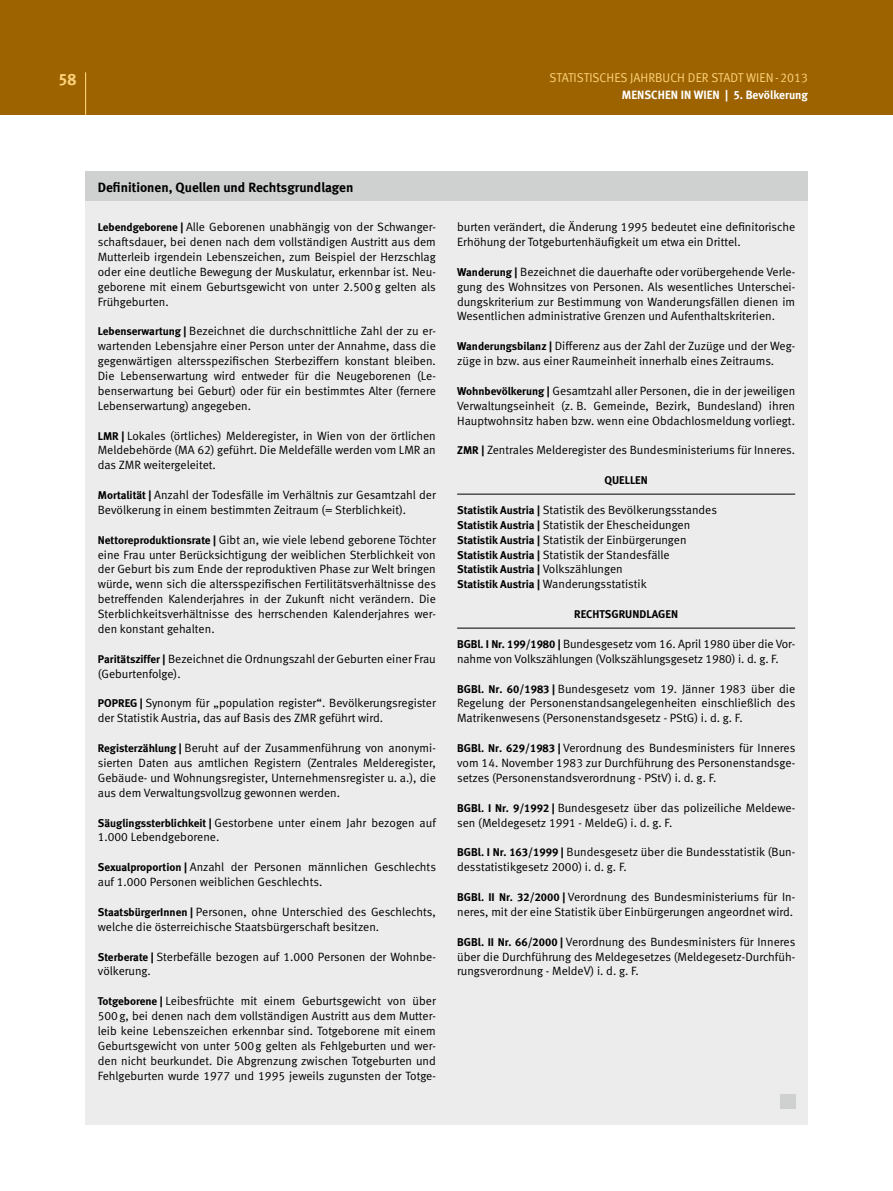
<style>
.page{position:relative;width:893px;height:1191px;background:#fff}
.page>*{position:absolute;margin:0;border:0;box-sizing:border-box;transform-origin:0 0}
.t1{font:16.5px "Meta Bold LF";color:#fed27a}
.t2{font:13.5px "Meta Bold LF";color:#000}
.t3{font:12.75px "Meta Normal LF";color:#fed27a}
.t4{font:12px/14.9px "Meta Normal LF";color:#000}
.t5{font:12px "Meta Bold LF";color:#fff}
.t6{font:11.25px "Meta Bold LF";color:#000}
.s1{font-family:"Meta Bold LF";font-size:11.25px}
.s2{font-family:"Meta Normal LF";font-size:12px}
</style>
<div class="page">
<div style="left:85px;top:201px;width:723px;height:923px;background:#ececed"></div>
<hr style="left:457px;top:494px;width:338px;height:1px;background:#000">
<hr style="left:457px;top:628px;width:338px;height:1px;background:#000">
<div style="left:85px;top:171px;width:723px;height:30px;background:#cfd0d0"></div>
<div style="left:780px;top:1094px;width:15px;height:15px;background:#cfd0d0"></div>
<div style="left:0;top:0;width:893px;height:115px;background:#9c6300"></div>
<hr style="left:85px;top:72px;width:1px;height:43px;background:#fed27a">
<h1 class="t1" style="left:59px;top:70px;width:19px">58</h1>
<p class="t3" style="left:550px;top:71px;width:260px">STATISTISCHES JAHRBUCH DER STADT WIEN - 2013</p>
<p class="t5" style="left:622px;top:87px;width:187px">MENSCHEN IN WIEN | 5. Bevölkerung</p>
<p class="t2" style="left:98px;top:179px;width:257px">Definitionen, Quellen und Rechtsgrundlagen</p>
<p class="t4" style="left:98px;top:219px;width:340px;text-align:justify"><span class="s1">Lebendgeborene |</span> Alle Geborenen unabhängig von der Schwanger&shy;schaftsdauer, bei denen nach dem vollständigen Austritt aus dem Mutterleib irgendein Lebenszeichen, zum Beispiel der Herzschlag oder eine deutliche Bewegung der Muskulatur, erkennbar ist. Neu&shy;geborene mit einem Geburtsgewicht von unter 2.500g gelten als Frühgeburten.</p>
<p class="t4" style="left:98px;top:323px;width:340px;text-align:justify"><span class="s1">Lebenserwartung |</span> Bezeichnet die durchschnittliche Zahl der zu er&shy;wartenden Lebensjahre einer Person unter der Annahme, dass die gegenwärtigen altersspezifischen Sterbeziffern konstant bleiben.<br>Die Lebenserwartung wird entweder für die Neugeborenen (Le&shy;benserwartung bei Geburt) oder für ein bestimmtes Alter (fernere Lebenserwartung) angegeben.</p>
<p class="t4" style="left:98px;top:428px;width:340px;text-align:justify"><span class="s1">LMR |</span> Lokales (örtliches) Melderegister, in Wien von der örtlichen Meldebehörde (MA 62) geführt. Die Meldefälle werden vom LMR an das ZMR weitergeleitet.</p>
<p class="t4" style="left:98px;top:487px;width:340px"><span class="s1">Mortalität |</span> Anzahl der Todesfälle im Verhältnis zur Gesamtzahl der<br>Bevölkerung in einem bestimmten Zeitraum (= Sterblichkeit).</p>
<p class="t4" style="left:98px;top:532px;width:340px;text-align:justify"><span class="s1">Nettoreproduktionsrate |</span> Gibt an, wie viele lebend geborene Töchter eine Frau unter Berücksichtigung der weiblichen Sterblichkeit von der Geburt bis zum Ende der reproduktiven Phase zur Welt bringen würde, wenn sich die altersspezifischen Fertilitätsverhältnisse des betreffenden Kalenderjahres in der Zukunft nicht verändern. Die Sterblichkeitsverhältnisse des herrschenden Kalenderjahres wer&shy;den konstant gehalten.</p>
<p class="t4" style="left:98px;top:651px;width:340px"><span class="s1">Paritätsziffer |</span> Bezeichnet die Ordnungszahl der Geburten einer Frau (Geburtenfolge).</p>
<p class="t4" style="left:98px;top:695px;width:340px"><span class="s1">POPREG |</span> Synonym für „population register“. Bevölkerungsregister der Statistik Austria, das auf Basis des ZMR geführt wird.</p>
<p class="t4" style="left:98px;top:740px;width:340px;text-align:justify"><span class="s1">Registerzählung |</span> Beruht auf der Zusammenführung von anonymi&shy;sierten Daten aus amtlichen Registern (Zentrales Melderegister, Gebäude- und Wohnungsregister, Unternehmensregister u. a.), die aus dem Verwaltungsvollzug gewonnen werden.</p>
<p class="t4" style="left:98px;top:815px;width:340px"><span class="s1">Säuglingssterblichkeit |</span> Gestorbene unter einem Jahr bezogen auf<br>1.000 Lebendgeborene.</p>
<p class="t4" style="left:98px;top:859px;width:340px"><span class="s1">Sexualproportion |</span> Anzahl der Personen männlichen Geschlechts auf 1.000 Personen weiblichen Geschlechts.</p>
<p class="t4" style="left:98px;top:904px;width:340px"><span class="s1">StaatsbürgerInnen |</span> Personen, ohne Unterschied des Geschlechts, welche die österreichische Staatsbürgerschaft besitzen.</p>
<p class="t4" style="left:98px;top:948px;width:340px"><span class="s1">Sterberate |</span> Sterbefälle bezogen auf 1.000 Personen der Wohnbe&shy;völkerung.</p>
<p class="t4" style="left:98px;top:993px;width:340px;text-align:justify"><span class="s1">Totgeborene |</span> Leibesfrüchte mit einem Geburtsgewicht von über 500 g, bei denen nach dem vollständigen Austritt aus dem Mutter&shy;leib keine Lebenszeichen erkennbar sind. Totgeborene mit einem Geburtsgewicht von unter 500g gelten als Fehlgeburten und wer&shy;den nicht beurkundet. Die Abgrenzung zwischen Totgeburten und Fehlgeburten wurde 1977 und 1995 jeweils zugunsten der Totge-</p>
<p class="t4" style="left:457px;top:219px;width:340px">burten verändert, die Änderung 1995 bedeutet eine definitorische<br>Erhöhung der Totgeburtenhäufigkeit um etwa ein Drittel.</p>
<p class="t4" style="left:457px;top:264px;width:340px;text-align:justify"><span class="s1">Wanderung |</span> Bezeichnet die dauerhafte oder vorübergehende Verle&shy;gung des Wohnsitzes von Personen. Als wesentliches Unterschei&shy;dungskriterium zur Bestimmung von Wanderungsfällen dienen im Wesentlichen administrative Grenzen und Aufenthaltskriterien.</p>
<p class="t4" style="left:457px;top:338px;width:340px"><span class="s1">Wanderungsbilanz |</span> Differenz aus der Zahl der Zuzüge und der Weg&shy;züge in bzw. aus einer Raumeinheit innerhalb eines Zeitraums.</p>
<p class="t4" style="left:457px;top:383px;width:340px;text-align:justify"><span class="s1">Wohnbevölkerung |</span> Gesamtzahl aller Personen, die in der jeweiligen Verwaltungseinheit (z. B. Gemeinde, Bezirk, Bundesland) ihren Hauptwohnsitz haben bzw. wenn eine Obdachlosmeldung vorliegt.</p>
<p class="t4" style="left:457px;top:442px;width:340px"><span class="s1">ZMR |</span> Zentrales Melderegister des Bundesministeriums für Inneres.</p>
<p class="t6" style="left:604px;top:473px;width:45px">QUELLEN</p>
<p class="t4" style="left:457px;top:502px;width:261px"><span class="s1">Statistik Austria |</span> Statistik des Bevölkerungsstandes <span class="s1">Statistik Austria |</span> Statistik der Ehescheidungen <span class="s1">Statistik Austria |</span> Statistik der Einbürgerungen <span class="s1">Statistik Austria |</span> Statistik der Standesfälle</p>
<p class="t6" style="left:457px;top:563px;width:167px">Statistik Austria | <span class="s2">Volkszählungen</span></p>
<p class="t4" style="left:457px;top:576px;width:191px"><span class="s1">Statistik Austria |</span> Wanderungsstatistik</p>
<p class="t6" style="left:574px;top:607px;width:105px">RECHTSGRUNDLAGEN</p>
<p class="t4" style="left:457px;top:636px;width:340px"><span class="s1">BGBl. I Nr. 199/1980 |</span> Bundesgesetz vom 16. April 1980 über die Vor&shy;nahme von Volkszählungen (Volkszählungsgesetz 1980) i. d. g. F.</p>
<p class="t4" style="left:457px;top:681px;width:340px;text-align:justify"><span class="s1">BGBl. Nr. 60/1983 |</span> Bundesgesetz vom 19. Jänner 1983 über die Regelung der Personenstandsangelegenheiten einschließlich des Matrikenwesens (Personenstandsgesetz - PStG) i. d. g. F.</p>
<p class="t4" style="left:457px;top:740px;width:340px;text-align:justify"><span class="s1">BGBl. Nr. 629/1983 |</span> Verordnung des Bundesministers für Inneres vom 14. November 1983 zur Durchführung des Personenstandsge&shy;setzes (Personenstandsverordnung - PStV) i. d. g. F.</p>
<p class="t4" style="left:457px;top:800px;width:340px"><span class="s1">BGBl. I Nr. 9/1992 |</span> Bundesgesetz über das polizeiliche Meldewe&shy;sen (Meldegesetz 1991 - MeldeG) i. d. g. F.</p>
<p class="t4" style="left:457px;top:844px;width:340px"><span class="s1">BGBl. I Nr. 163/1999 |</span> Bundesgesetz über die Bundesstatistik (Bun&shy;desstatistikgesetz 2000) i. d. g. F.</p>
<p class="t4" style="left:457px;top:889px;width:340px"><span class="s1">BGBl. II Nr. 32/2000 |</span> Verordnung des Bundesministeriums für In&shy;neres, mit der eine Statistik über Einbürgerungen angeordnet wird.</p>
<p class="t4" style="left:457px;top:934px;width:340px;text-align:justify"><span class="s1">BGBl. II Nr. 66/2000 |</span> Verordnung des Bundesministers für Inneres über die Durchführung des Meldegesetzes (Meldegesetz-Durchfüh&shy;rungsverordnung - MeldeV) i. d. g. F.</p>
</div>
